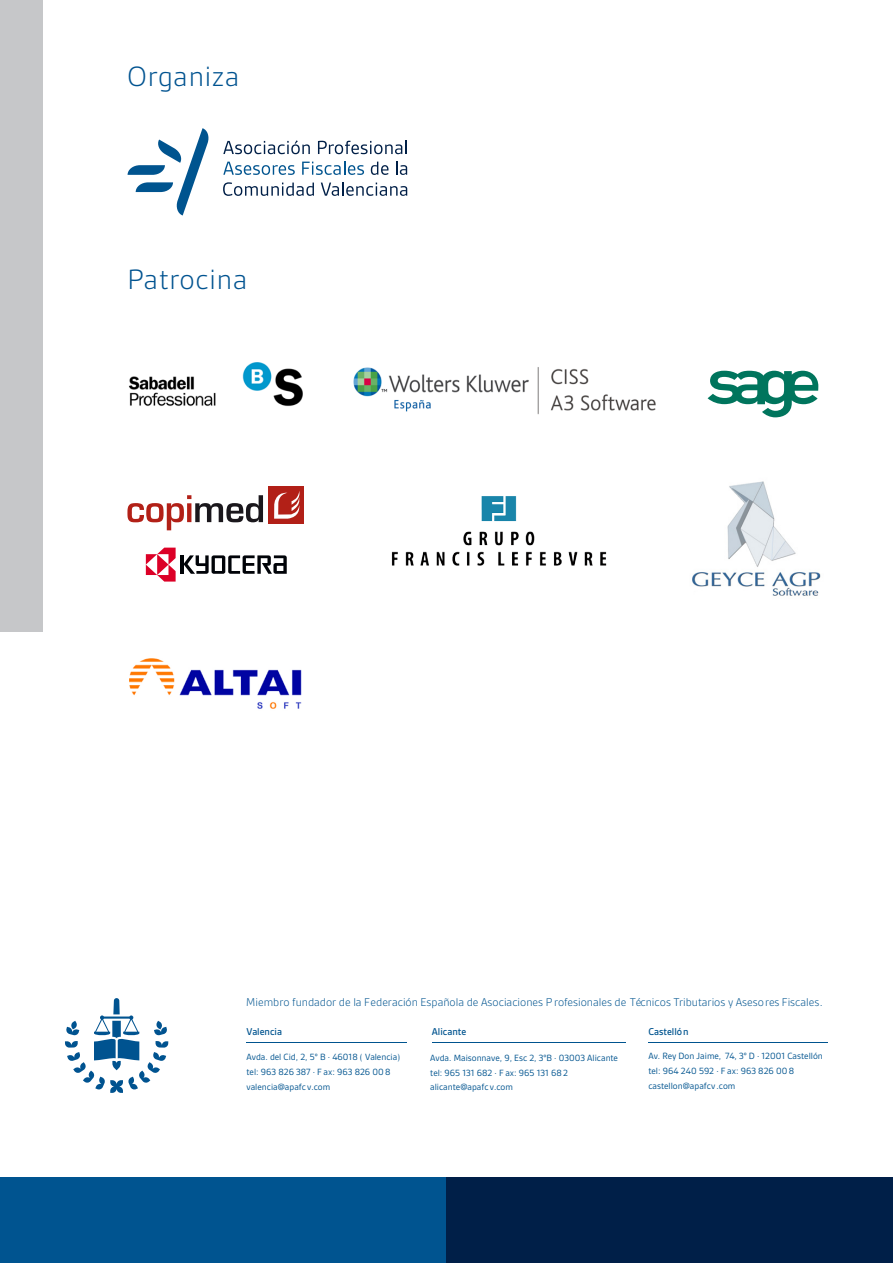
<style>
.page{position:relative;width:893px;height:1263px;background:#fff}
.page>*{position:absolute;margin:0;border:0;box-sizing:border-box;transform-origin:0 0}
.t1{font:300 30px "Gesta";letter-spacing:.03em;color:#005390}
.t2{font:300 12.15px "Gesta";color:#00548f}
.t3{font:500 10.65px "Gesta";color:#00548f}
.t4{font:9.75px/14.7px "Gesta";color:#00548f}
</style>
<div class="page">
<img style="left:129px;top:362px;width:174px;height:45px">
<img style="left:391px;top:496px;width:216px;height:70px">
<img style="left:130px;top:658px;width:172px;height:51px">
<img style="left:692px;top:481px;width:129px;height:115px">
<img style="left:353px;top:367px;width:303px;height:48px">
<hr style="left:180px;top:555px;width:3px;height:19px;background:#000308">
<svg style="left:183px;top:555px;width:104px;height:19px"></svg>
<svg style="left:146px;top:548px;width:30px;height:33px"></svg>
<div style="left:268px;top:486px;width:35px;height:38px;background:#b22017"></div>
<svg style="left:274px;top:491px;width:26px;height:28px"></svg>
<svg style="left:127px;top:495px;width:136px;height:35px"></svg>
<svg style="left:708px;top:371px;width:110px;height:46px"></svg>
<div style="left:0;top:1178px;width:446px;height:85px;background:#005490"></div>
<div style="left:446px;top:1178px;width:447px;height:85px;background:#001f48"></div>
<div style="left:0;top:0;width:43px;height:631px;background:#c6c7c9"></div>
<hr style="left:246px;top:1042px;width:161px;height:1px;background:#00548f">
<hr style="left:432px;top:1042px;width:194px;height:1px;background:#00548f">
<hr style="left:648px;top:1042px;width:180px;height:1px;background:#00548f">
<svg style="left:65px;top:998px;width:103px;height:95px"></svg>
<svg style="left:223px;top:140px;width:87px;height:14px"></svg>
<svg style="left:318px;top:141px;width:89px;height:13px"></svg>
<svg style="left:223px;top:162px;width:72px;height:13px"></svg>
<svg style="left:302px;top:162px;width:62px;height:13px"></svg>
<svg style="left:371px;top:162px;width:17px;height:13px"></svg>
<svg style="left:396px;top:162px;width:11px;height:13px"></svg>
<svg style="left:223px;top:182px;width:91px;height:14px"></svg>
<svg style="left:321px;top:183px;width:86px;height:13px"></svg>
<svg style="left:128px;top:128px;width:81px;height:87px"></svg>
<p class="t1" style="left:128px;top:60px;width:113px">Organiza</p>
<p class="t1" style="left:128px;top:264px;width:121px">Patrocina</p>
<p class="t2" style="left:246px;top:996px;width:578px">Miembro fundador de la Federación Española de Asociaciones P rofesionales de Técnicos Tributarios y Asesores Fiscales.</p>
<p class="t3" style="left:246px;top:1026px;width:37px">Valencia</p>
<p class="t4" style="left:246px;top:1050px;width:155px">Avda. del Cid, 2, 5º B · 46018 ( Valencia) tel: 963 826 387 · F ax: 963 826 008 valencia@apafc v.com</p>
<p class="t3" style="left:432px;top:1026px;width:36px">Alicante</p>
<p class="t4" style="left:430px;top:1050px;width:189px">Avda. Maisonnave, 9, Esc 2, 3ºB · 03003 Alicante tel: 965 131 682 · F ax: 965 131 682 alicante@apafc v.com</p>
<p class="t3" style="left:648px;top:1026px;width:42px">Castellón</p>
<p class="t4" style="left:648px;top:1049px;width:176px">Av. Rey Don Jaime, 74, 3º D · 12001 Castellón tel: 964 240 592 · F ax: 963 826 008 castellon@apafcv .com</p>
</div>
